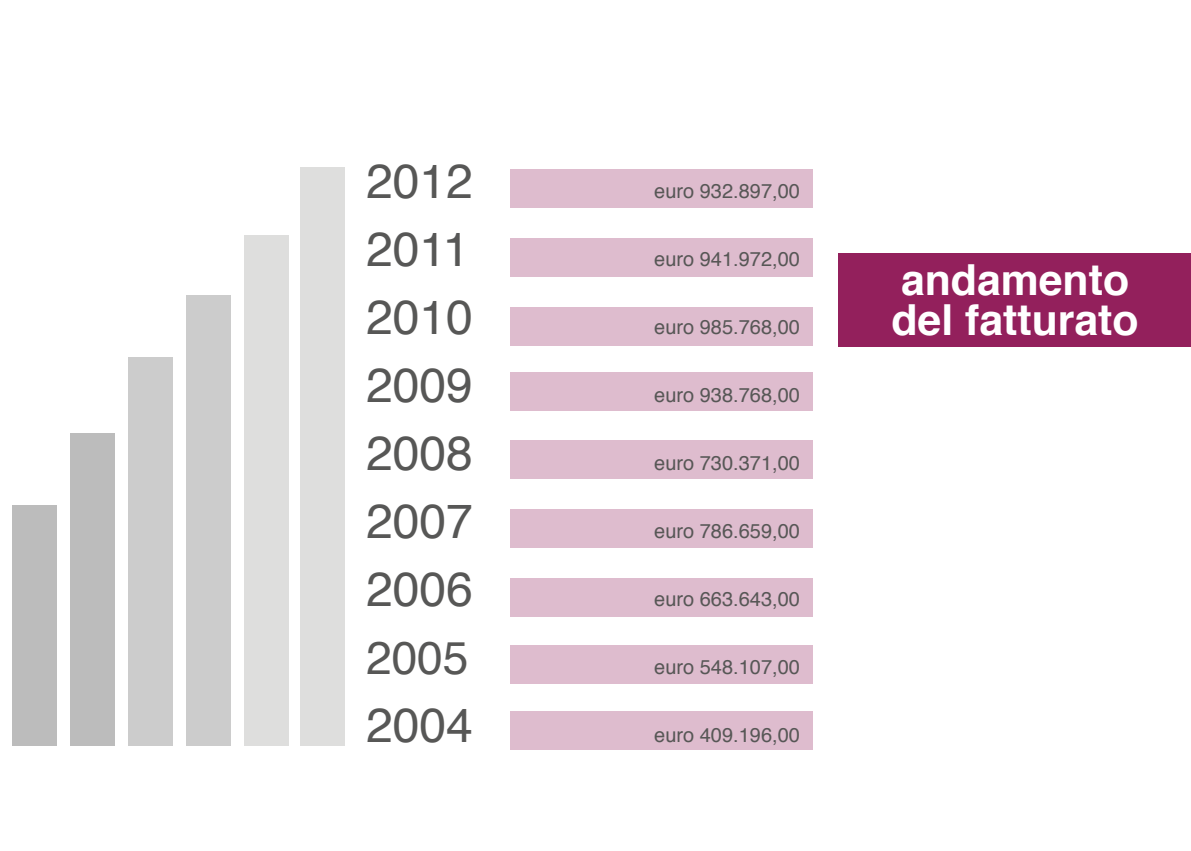
<style>
.page{position:relative;width:1191px;height:851px;background:#fff}
.page>*{position:absolute;margin:0;border:0;box-sizing:border-box;transform-origin:0 0}
.t1{font:48px "Helvetica";color:#575756}
.t2{font:46px "Helvetica";color:#575756}
.t3{font:700 42.8px/39.4px "Helvetica";color:#fff}
.t4{font:20px "Helvetica";color:#575756}
</style>
<div class="page">
<div style="left:838px;top:253px;width:352px;height:93px;background:#93205c"></div>
<div style="left:510px;top:169px;width:302px;height:38px;background:#debcce"></div>
<div style="left:510px;top:238px;width:302px;height:38px;background:#debcce"></div>
<div style="left:510px;top:307px;width:302px;height:38px;background:#debcce"></div>
<div style="left:510px;top:373px;width:302px;height:38px;background:#debcce"></div>
<div style="left:510px;top:440px;width:302px;height:38px;background:#debcce"></div>
<div style="left:510px;top:509px;width:302px;height:38px;background:#debcce"></div>
<div style="left:510px;top:578px;width:302px;height:38px;background:#debcce"></div>
<div style="left:510px;top:645px;width:302px;height:38px;background:#debcce"></div>
<div style="left:510px;top:711px;width:302px;height:38px;background:#debcce"></div>
<div style="left:300px;top:167px;width:44px;height:578px;background:#dededd"></div>
<div style="left:244px;top:235px;width:44px;height:510px;background:#dededd"></div>
<div style="left:186px;top:295px;width:44px;height:450px;background:#ccc"></div>
<div style="left:128px;top:357px;width:44px;height:388px;background:#ccc"></div>
<div style="left:70px;top:433px;width:44px;height:312px;background:#bcbcbc"></div>
<div style="left:12px;top:505px;width:44px;height:240px;background:#bcbcbc"></div>
<h1 class="t1" style="left:366px;top:144px;width:108px">2012</h1>
<h1 class="t1" style="left:366px;top:212px;width:105px">2011</h1>
<h1 class="t1" style="left:366px;top:280px;width:108px">2010</h1>
<h1 class="t1" style="left:366px;top:348px;width:108px">2009</h1>
<h1 class="t1" style="left:366px;top:416px;width:108px">2008</h1>
<h1 class="t1" style="left:366px;top:484px;width:108px">2007</h1>
<h1 class="t1" style="left:366px;top:552px;width:108px">2006</h1>
<h2 class="t2" style="left:366px;top:622px;width:104px">2005</h2>
<h1 class="t1" style="left:366px;top:688px;width:108px">2004</h1>
<p class="t4" style="left:654px;top:175px;width:147px">euro 932.897,00</p>
<p class="t4" style="left:654px;top:243px;width:147px">euro 941.972,00</p>
<p class="t4" style="left:654px;top:311px;width:147px">euro 985.768,00</p>
<p class="t4" style="left:654px;top:379px;width:147px">euro 938.768,00</p>
<p class="t4" style="left:654px;top:447px;width:147px">euro 730.371,00</p>
<p class="t4" style="left:654px;top:515px;width:147px">euro 786.659,00</p>
<p class="t4" style="left:654px;top:583px;width:147px">euro 663.643,00</p>
<p class="t4" style="left:654px;top:651px;width:147px">euro 548.107,00</p>
<p class="t4" style="left:654px;top:719px;width:147px">euro 409.196,00</p>
<h3 class="t3" style="left:891px;top:261px;width:249px">andamento del fatturato</h3>
</div>
